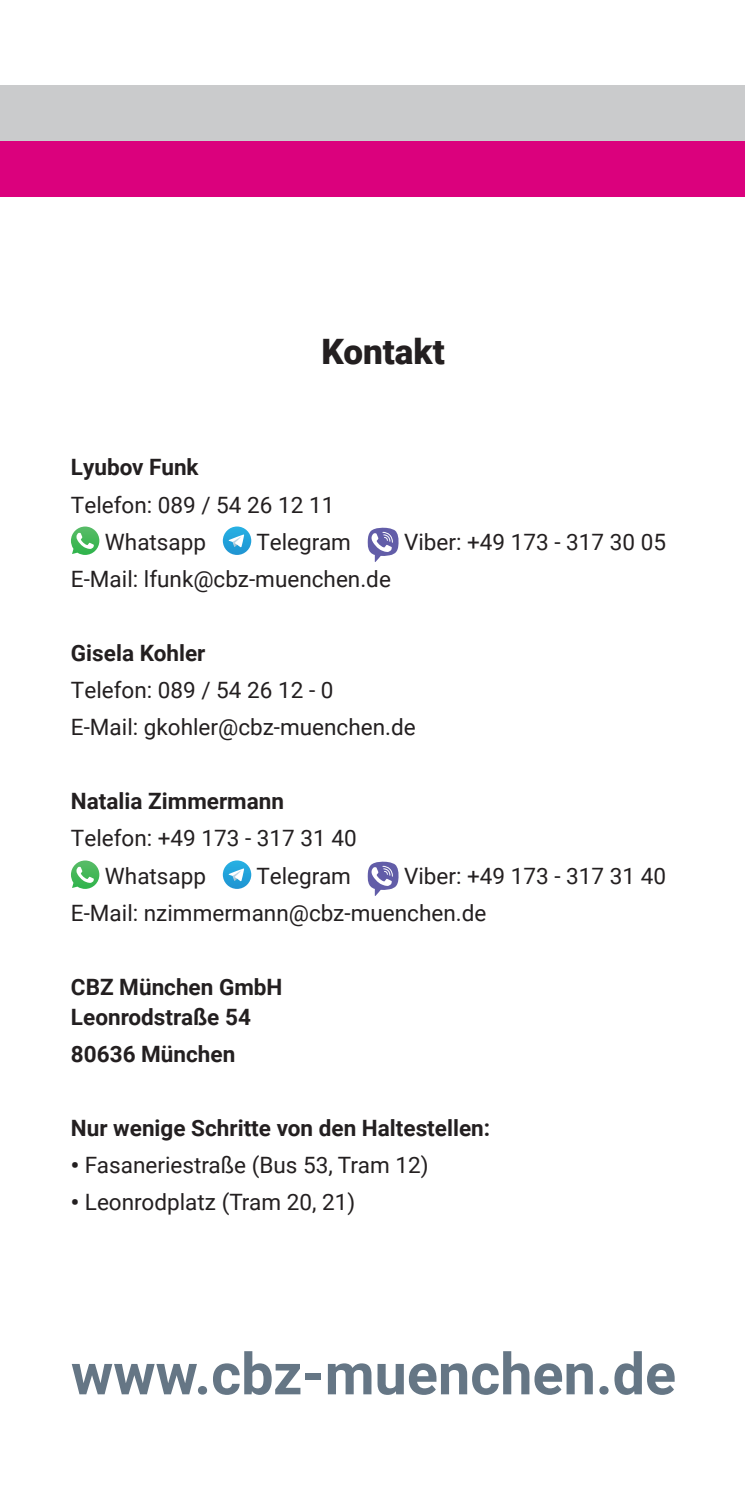
<style>
.page{position:relative;width:745px;height:1489px;background:#fff}
.page>*{position:absolute;margin:0;border:0;box-sizing:border-box;transform-origin:0 0}
.t1{font:700 57.5px "Roboto";color:#657685}
.t2{font:900 35px "Roboto";color:#231f20}
.t3{font:22.5px/37px "Roboto";color:#231f20}
.t4{font:700 22.5px/30px "Roboto";color:#231f20}
.s1{font-weight:900}
</style>
<div class="page">
<svg style="left:71px;top:526px;width:28px;height:29px"></svg>
<svg style="left:223px;top:526px;width:28px;height:29px"></svg>
<svg style="left:228px;top:534px;width:16px;height:13px"></svg>
<svg style="left:367px;top:527px;width:31px;height:35px"></svg>
<svg style="left:71px;top:860px;width:28px;height:28px"></svg>
<svg style="left:223px;top:860px;width:28px;height:28px"></svg>
<svg style="left:228px;top:868px;width:16px;height:13px"></svg>
<svg style="left:367px;top:861px;width:31px;height:35px"></svg>
<div style="left:0;top:85px;width:744px;height:56px;background:#cacbcc"></div>
<div style="left:0;top:141px;width:744px;height:56px;background:#db017d"></div>
<h2 class="t2" style="left:321px;top:327px;width:125px">Kontakt</h2>
<p class="t4" style="left:71px;top:451px;width:129px">Lyubov Funk</p>
<p class="t3" style="left:105px;top:485px;width:231px;text-indent:-34px">Telefon: 089 / 54 26 12 11<br>Whatsapp</p>
<p class="t3" style="left:256px;top:522px;width:96px">Telegram</p>
<p class="t3" style="left:404px;top:522px;width:263px">Viber: +49 173 - 317 30 05</p>
<p class="t3" style="left:71px;top:559px;width:321px">E-Mail: lfunk@cbz-muenchen.de</p>
<p class="t4" style="left:71px;top:637px;width:136px">Gisela Kohler</p>
<p class="t3" style="left:71px;top:670px;width:346px">Telefon: 089 / 54 26 12 - 0<br>E-Mail: gkohler@cbz-muenchen.de</p>
<p class="t4" style="left:71px;top:785px;width:214px">Natalia Zimmermann</p>
<p class="t3" style="left:105px;top:819px;width:253px;text-indent:-34px">Telefon: +49 173 - 317 31 40<br>Whatsapp</p>
<p class="t3" style="left:71px;top:856px;width:596px;text-indent:333px">Viber: +49 173 - 317 31 40<br>E-Mail: nzimmermann@cbz-muenchen.de</p>
<p class="t3" style="left:256px;top:856px;width:96px">Telegram</p>
<p class="t4" style="left:71px;top:971px;width:213px">CBZ München GmbH<br>Leonrodstraße 54</p>
<p class="t4" style="left:71px;top:1038px;width:166px">80636 München</p>
<p class="t4" style="left:71px;top:1112px;width:420px">Nur wenige Schritte von den Haltestellen:</p>
<p class="t3" style="left:71px;top:1145px;width:359px"><span class="s1">•</span> Fasaneriestraße (Bus 53, Tram 12)</p>
<p class="t3" style="left:71px;top:1182px;width:285px"><span class="s1">•</span> Leonrodplatz (Tram 20, 21)</p>
<h1 class="t1" style="left:71px;top:1333px;width:606px">www.cbz-muenchen.de</h1>
</div>
